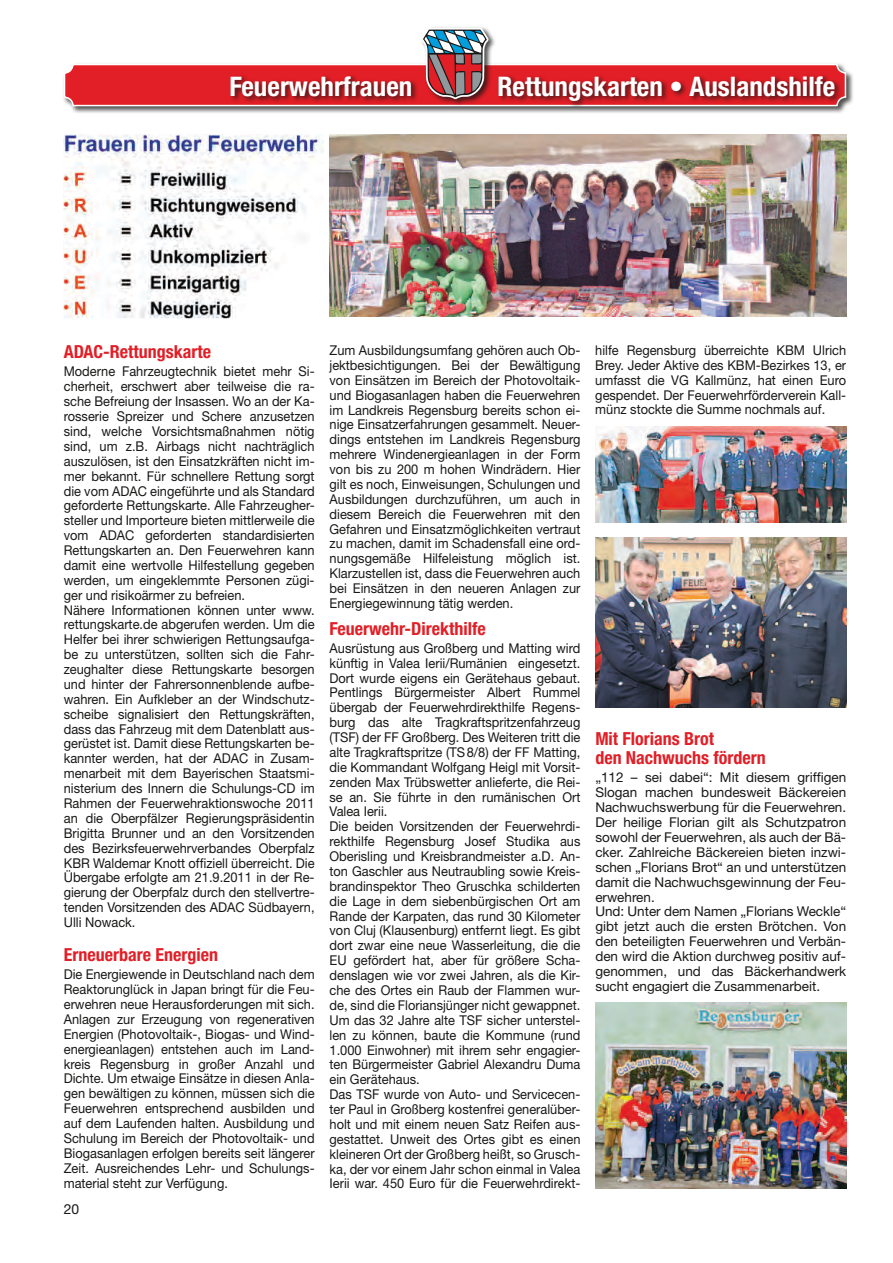
<style>
.page{position:relative;width:893px;height:1263px;background:#fff}
.page>*{position:absolute;margin:0;border:0;box-sizing:border-box;transform-origin:0 0}
.t1{font:700 condensed 27px "Helvetica Neue";color:#fff}
.t2{font:700 condensed 18px/19.2px "Helvetica Neue";color:#e21e26}
.t3{font:13.8px "Helvetica Neue";color:#181817}
.t4{font:13.5px/14.9px "Helvetica Neue";color:#181817;text-align:justify;scale:.95 1}
.t5{font:13.5px/14.9px "Helvetica Neue";color:#181817}
</style>
<div class="page">
<div style="left:62px;top:62px;width:792px;height:52px;background:#181817;opacity:.75"></div>
<div style="left:65px;top:65px;width:780px;height:41px;background:#e21e26;border-radius:8px"></div>
<div style="left:64px;top:64px;width:782px;height:42px;border:2px solid #fff;border-radius:8px"></div>
<div style="left:229px;top:74px;width:189px;height:29px;background:#181817;opacity:.75"></div>
<div style="left:497px;top:74px;width:345px;height:34px;background:#181817;opacity:.75"></div>
<div style="left:420px;top:26px;width:76px;height:80px;background:#181817;opacity:.75"></div>
<svg style="left:421px;top:28px;width:67px;height:71px"></svg>
<img style="left:64px;top:135px;width:259px;height:184px">
<img style="left:330px;top:135px;width:516px;height:181px">
<img style="left:595px;top:426px;width:251px;height:96px">
<img style="left:595px;top:537px;width:251px;height:170px">
<img style="left:595px;top:1003px;width:251px;height:185px">
<h1 class="t1" style="left:230px;top:70px;width:184px">Feuerwehrfrauen</h1>
<h1 class="t1" style="left:497px;top:70px;width:339px">Rettungskarten • Auslandshilfe</h1>
<h2 class="t2" style="left:64px;top:342px;width:149px">ADAC-Rettungskarte</h2>
<p class="t4" style="left:64px;top:364px;width:266px;text-align:left">Moderne Fahrzeugtechnik bietet mehr Si&shy;cherheit, erschwert aber teilweise die ra&shy;sche Befreiung der Insassen. Wo an der Ka&shy;rosserie Spreizer und Schere anzusetzen sind, welche Vorsichtsmaßnahmen nötig sind, um z.B. Airbags nicht nachträglich auszulösen, ist den Einsatzkräften nicht im&shy;mer bekannt. Für schnellere Rettung sorgt die vom ADAC eingeführte und als Standard geforderte Rettungskarte. Alle Fahrzeugher&shy;steller und Importeure bieten mittlerweile die vom ADAC geforderten standardisierten Rettungskarten an. Den Feuerwehren kann damit eine wertvolle Hilfestellung gegeben werden, um eingeklemmte Personen zügi&shy;ger und risikoärmer zu befreien.<br>Nähere Informationen können unter www. rettungskarte.de abgerufen werden. Um die Helfer bei ihrer schwierigen Rettungsaufga&shy;be zu unterstützen, sollten sich die Fahr&shy;zeughalter diese Rettungskarte besorgen und hinter der Fahrersonnenblende aufbe&shy;wahren. Ein Aufkleber an der Windschutz&shy;scheibe signalisiert den Rettungskräften, dass das Fahrzeug mit dem Datenblatt aus&shy;gerüstet ist. Damit diese Rettungskarten be&shy;kannter werden, hat der ADAC in Zusam&shy;menarbeit mit dem Bayerischen Staatsmi&shy;nisterium des Innern die Schulungs-CD im Rahmen der Feuerwehraktionswoche 2011 an die Oberpfälzer Regierungspräsidentin Brigitta Brunner und an den Vorsitzenden des Bezirksfeuerwehrverbandes Oberpfalz KBR Waldemar Knott offiziell überreicht. Die Übergabe erfolgte am 21.9.2011 in der Re&shy;gierung der Oberpfalz durch den stellvertre&shy;tenden Vorsitzenden des ADAC Südbayern, Ulli Nowack.</p>
<h2 class="t2" style="left:64px;top:945px;width:156px">Erneuerbare Energien</h2>
<p class="t4" style="left:64px;top:967px;width:266px">Die Energiewende in Deutschland nach dem Reaktorunglück in Japan bringt für die Feu&shy;erwehren neue Herausforderungen mit sich.<br>Anlagen zur Erzeugung von regenerativen Energien (Photovoltaik-, Biogas- und Wind&shy;energieanlagen) entstehen auch im Land&shy;kreis Regensburg in großer Anzahl und Dichte. Um etwaige Einsätze in diesen Anla&shy;gen bewältigen zu können, müssen sich die Feuerwehren entsprechend ausbilden und auf dem Laufenden halten. Ausbildung und Schulung im Bereich der Photovoltaik- und Biogasanlagen erfolgen bereits seit längerer Zeit. Ausreichendes Lehr- und Schulungs&shy;material steht zur Verfügung.</p>
<p class="t3" style="left:64px;top:1201px;width:17px">20</p>
<p class="t4" style="left:330px;top:343px;width:266px">Zum Ausbildungsumfang gehören auch Ob&shy;jektbesichtigungen. Bei der Bewältigung von Einsätzen im Bereich der Photovoltaik&shy;und Biogasanlagen haben die Feuerwehren im Landkreis Regensburg bereits schon ei&shy;nige Einsatzerfahrungen gesammelt. Neuer&shy;dings entstehen im Landkreis Regensburg mehrere Windenergieanlagen in der Form von bis zu 200 m hohen Windrädern. Hier gilt es noch, Einweisungen, Schulungen und Ausbildungen durchzuführen, um auch in diesem Bereich die Feuerwehren mit den Gefahren und Einsatzmöglichkeiten vertraut zu machen, damit im Schadensfall eine ord&shy;nungsgemäße Hilfeleistung möglich ist.<br>Klarzustellen ist, dass die Feuerwehren auch bei Einsätzen in den neueren Anlagen zur Energiegewinnung tätig werden.</p>
<h2 class="t2" style="left:330px;top:618px;width:158px">Feuerwehr-Direkthilfe</h2>
<p class="t4" style="left:330px;top:640px;width:266px;text-align:left">Ausrüstung aus Großberg und Matting wird künftig in Valea Ierii/Rumänien eingesetzt.<br>Dort wurde eigens ein Gerätehaus gebaut.<br>Pentlings Bürgermeister Albert Rummel übergab der Feuerwehrdirekthilfe Regens&shy;burg das alte Tragkraftspritzenfahrzeug (TSF) der FF Großberg. Des Weiteren tritt die alte Tragkraftspritze (TS8/8) der FF Matting, die Kommandant Wolfgang Heigl mit Vorsit&shy;zenden Max Trübswetter anlieferte, die Rei&shy;se an. Sie führte in den rumänischen Ort Valea Ierii.<br>Die beiden Vorsitzenden der Feuerwehrdi&shy;rekthilfe Regensburg Josef Studika aus Oberisling und Kreisbrandmeister a.D. An&shy;ton Gaschler aus Neutraubling sowie Kreis&shy;brandinspektor Theo Gruschka schilderten die Lage in dem siebenbürgischen Ort am Rande der Karpaten, das rund 30 Kilometer von Cluj (Klausenburg) entfernt liegt. Es gibt dort zwar eine neue Wasserleitung, die die EU gefördert hat, aber für größere Scha&shy;denslagen wie vor zwei Jahren, als die Kir&shy;che des Ortes ein Raub der Flammen wur&shy;de, sind die Floriansjünger nicht gewappnet.<br>Um das 32 Jahre alte TSF sicher unterstel&shy;len zu können, baute die Kommune (rund 1.000 Einwohner) mit ihrem sehr engagier&shy;ten Bürgermeister Gabriel Alexandru Duma ein Gerätehaus.<br>Das TSF wurde von Auto- und Servicecen&shy;ter Paul in Großberg kostenfrei generalüber&shy;holt und mit einem neuen Satz Reifen aus&shy;gestattet. Unweit des Ortes gibt es einen kleineren Ort der Großberg heißt, so Grusch&shy;ka, der vor einem Jahr schon einmal in Valea Ierii war. 450 Euro für die Feuerwehrdirekt-</p>
<p class="t4" style="left:595px;top:342px;width:266px">hilfe Regensburg überreichte KBM Ulrich Brey. Jeder Aktive des KBM-Bezirkes 13, er umfasst die VG Kallmünz, hat einen Euro gespendet. Der Feuerwehrförderverein Kall&shy;münz stockte die Summe nochmals auf.</p>
<h2 class="t2" style="left:595px;top:729px;width:172px">Mit Florians Brot<br>den Nachwuchs fördern</h2>
<p class="t5" style="left:595px;top:770px;width:252px">„112 – sei dabei“: Mit diesem griffigen Slogan machen bundesweit Bäckereien Nachwuchswerbung für die Feuerwehren.<br>Der heilige Florian gilt als Schutzpatron sowohl der Feuerwehren, als auch der Bä&shy;cker. Zahlreiche Bäckereien bieten inzwi&shy;schen „Florians Brot“ an und unterstützen damit die Nachwuchsgewinnung der Feu&shy;erwehren.<br>Und: Unter dem Namen „Florians Weckle“ gibt jetzt auch die ersten Brötchen. Von den beteiligten Feuerwehren und Verbän&shy;den wird die Aktion durchweg positiv auf&shy;genommen, und das Bäckerhandwerk sucht engagiert die Zusammenarbeit.</p>
</div>
